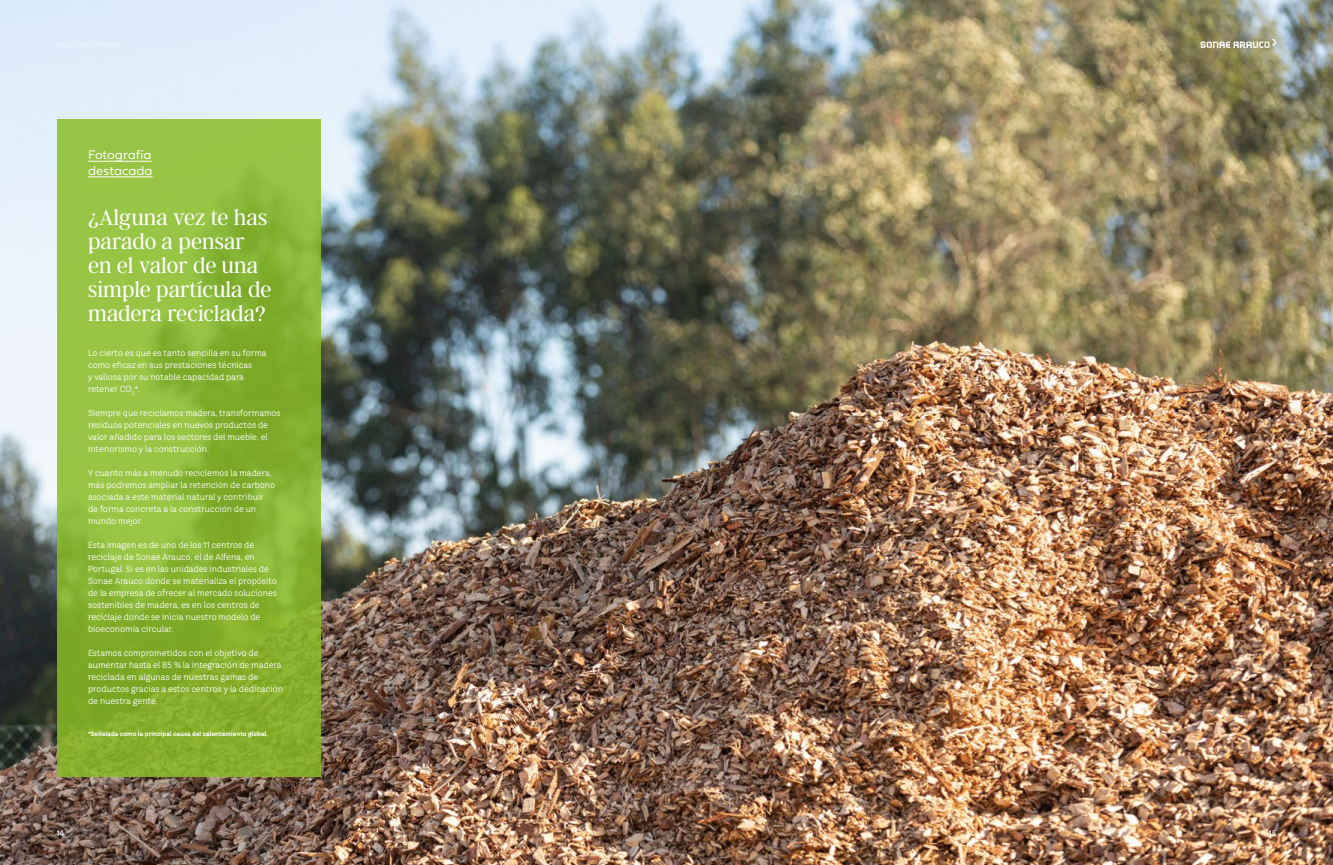
<style>
.page{position:relative;width:1333px;height:865px;background:#fff}
.page>*{position:absolute;margin:0;border:0;box-sizing:border-box;transform-origin:0 0}
.t1{font:300 23px/24px "Argent CF";letter-spacing:.005em;color:#fff}
.t2{font:13px/15.6px "Fieldwork Geo Light";color:#fff}
.t3{font:8.8px/12px "TT Hazelnuts";color:#fff}
.t4{font:500 8px "TT Hazelnuts";color:#fff}
.t5{font:700 6.2px "TT Hazelnuts";color:#fff}
</style>
<div class="page">
<img style="left:0;top:0;width:1332px;height:865px">
<svg style="left:57px;top:119px;width:263px;height:658px;background:#8ab736"></svg>
<hr style="left:88px;top:161px;width:64px;height:1px;background:#fff">
<hr style="left:88px;top:177px;width:65px;height:1px;background:#fff">
<svg style="left:1200px;top:39px;width:76px;height:9px"></svg>
<h2 class="t2" style="left:88px;top:146px;width:66px">Fotografía destacada</h2>
<h1 class="t1" style="left:88px;top:207px;width:185px">¿Alguna vez te has parado a pensar en el valor de una simple partícula de madera reciclada?</h1>
<p class="t3" style="left:88px;top:346px;width:180px">Lo cierto es que es tanto sencilla en su forma como eficaz en sus prestaciones técnicas<br>y valiosa por su notable capacidad para retener CO<sub>2</sub>*.</p>
<p class="t3" style="left:88px;top:406px;width:194px">Siempre que reciclamos madera, transformamos residuos potenciales en nuevos productos de valor añadido para los sectores del mueble, el interiorismo y la construcción.</p>
<p class="t3" style="left:88px;top:466px;width:188px">Y cuanto más a menudo reciclemos la madera, más podremos ampliar la retención de carbono asociada a este material natural y contribuir de forma concreta a la construcción de un mundo mejor.</p>
<p class="t3" style="left:88px;top:538px;width:190px">Esta imagen es de uno de los 11 centros de reciclaje de Sonae Arauco, el de Alfena, en Portugal. Si es en las unidades industriales de Sonae Arauco donde se materializa el propósito de la empresa de ofrecer al mercado soluciones sostenibles de madera, es en los centros de reciclaje donde se inicia nuestro modelo de bioeconomía circular.</p>
<p class="t3" style="left:88px;top:646px;width:196px">Estamos comprometidos con el objetivo de aumentar hasta el 85 % la integración de madera reciclada en algunas de nuestras gamas de productos gracias a estos centros y la dedicación de nuestra gente.</p>
<p class="t5" style="left:88px;top:730px;width:181px">*Señalada como la principal causa del calentamiento global.</p>
<p class="t4" style="left:57px;top:827px;width:9px">14</p>
<p class="t4" style="left:1268px;top:827px;width:9px">15</p>
</div>
